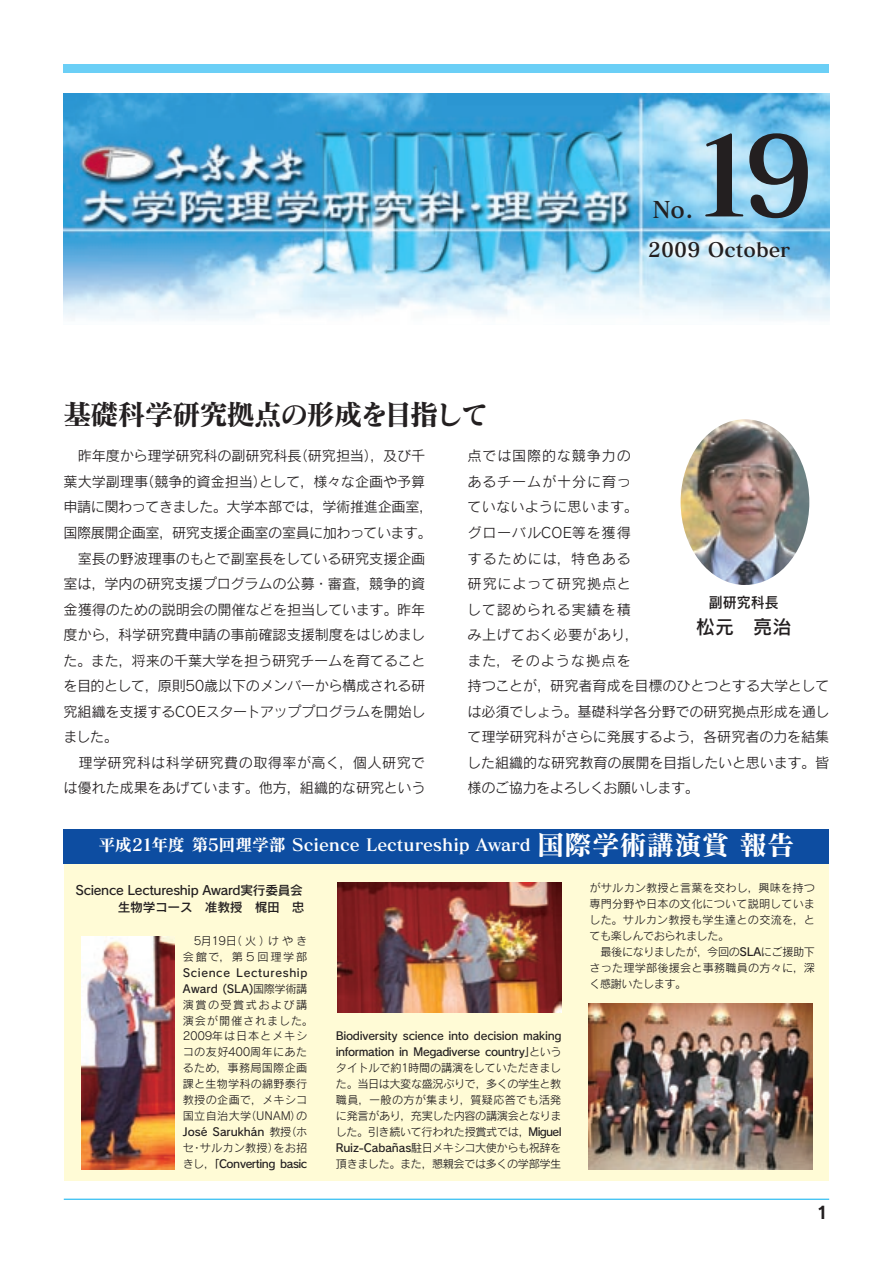
<style>
.page{position:relative;width:893px;height:1263px;background:#fff}
.page>*{position:absolute;margin:0;border:0;box-sizing:border-box;transform-origin:0 0}
.t1{font:109.35px "Matisse Pro B";color:#231f20}
.t2{font:28.65px "Matisse Pro B";letter-spacing:-.06em;color:#231f20}
.t3{font:22.95px "Matisse Pro B";color:#231f20}
.t4{font:19.95px "Matisse Pro B";color:#231f20}
.t5{font:19.2px "Rodin Pro DB";color:#231f20}
.t6{font:16.95px "Matisse Pro B";color:#fff}
.t7{font:14.85px "Rodin Pro DB";color:#231f20;scale:.94 1}
.t8{font:14.1px/25.5px "Rodin Pro M";letter-spacing:-.01em;color:#231f20}
.t9{font:12.75px/17px "Rodin Pro DB";letter-spacing:-.025em;color:#231f20;text-align:right}
.t10{font:11.1px/15.9px "Rodin Pro M";letter-spacing:.015em;color:#231f20}
.t11{font:11.1px/15.9px "Rodin Pro DB";letter-spacing:-.025em;color:#231f20}
.t12{font:11.1px/15.9px "Rodin Pro DB";letter-spacing:.05em;color:#231f20}
.t13{font:11.1px/15.9px "Rodin Pro M";letter-spacing:.15em;color:#231f20}
.t14{font:11.1px "Rodin Pro DB";letter-spacing:-.005em;color:#231f20}
.s1{font-size:27.45px}
.s2{font-family:"Rodin Pro M"}
.s3{font-family:"Rodin Pro DB"}
</style>
<div class="page">
<hr style="left:64px;top:1199px;width:765px;height:1px;background:#00aeef">
<div style="left:64px;top:64px;width:765px;height:8px;background:#6bcff6"></div>
<img style="left:64px;top:94px;width:765px;height:227px">
<div style="left:64px;top:829px;width:765px;height:352px;background:#fffbd6"></div>
<img style="left:681px;top:419px;width:128px;height:166px;border-radius:50%">
<div style="left:64px;top:829px;width:765px;height:34px;background:#0d4da1"></div>
<img style="left:589px;top:1004px;width:223px;height:165px">
<img style="left:82px;top:937px;width:92px;height:232px">
<img style="left:337px;top:882px;width:224px;height:131px">
<h3 class="t3" style="left:653px;top:194px;width:42px">No.</h3>
<h1 class="t1" style="left:688px;top:105px;width:129px">19</h1>
<h2 class="t2" style="left:63px;top:396px;width:428px">基礎科学研究拠点の形成を目指して</h2>
<h3 class="t4" style="left:648px;top:237px;width:143px">2009 October</h3>
<p class="t8" style="left:63px;top:443px;width:371px">　昨年度から理学研究科の副研究科長（研究担当），及び千葉大学副理事（競争的資金担当）として，様々な企画や予算申請に関わってきました。大学本部では，学術推進企画室，国際展開企画室，研究支援企画室の室員に加わっています。　室長の野波理事のもとで副室長をしている研究支援企画室は，学内の研究支援プログラムの公募・審査，競争的資金獲得のための説明会の開催などを担当しています。昨年度から，科学研究費申請の事前確認支援制度をはじめました。また，将来の千葉大学を担う研究チームを育てることを目的として，原則50歳以下のメンバーから構成される研究組織を支援するCOEスタートアッププログラムを開始しました。<br>　理学研究科は科学研究費の取得率が高く，個人研究では優れた成果をあげています。他方，組織的な研究という</p>
<p class="t8" style="left:467px;top:443px;width:364px">点では国際的な競争力の<br>あるチームが十分に育っ<br>ていないように思います。<br>グローバルCOE等を獲得<br>するためには，特色ある<br>研究によって研究拠点と<br>して認められる実績を積<br>み上げておく必要があり，<br>また，そのような拠点を<br>持つことが，研究者育成を目標のひとつとする大学としては必須でしょう。基礎科学各分野での研究拠点形成を通して理学研究科がさらに発展するよう，各研究者の力を結集した組織的な研究教育の展開を目指したいと思います。皆様のご協力をよろしくお願いします。</p>
<p class="t7" style="left:709px;top:592px;width:76px">副研究科長</p>
<h3 class="t5" style="left:696px;top:614px;width:97px">松元　亮治</h3>
<p class="t6" style="left:98px;top:834px;width:697px">平成21年度 第5回理学部 Science Lectureship Award <span class="s1">国際学術講演賞 報告</span></p>
<p class="t9" style="left:76px;top:881px;width:231px">Science Lectureship Award実行委員会生物学コース　准教授　梶田　忠</p>
<p class="t13" style="left:183px;top:932px;width:126px">　5月19日（火）けやき会館で，第５回理学部</p>
<p class="t12" style="left:183px;top:964px;width:126px">Science Lectureship<br>Award (SLA)<span class="s2">国際学術講</span></p>
<p class="t10" style="left:183px;top:996px;width:132px">演賞の受賞式および講演会が開催されました。<br>2009年は日本とメキシコの友好400周年にあたるため，事務局国際企画課と生物学科の綿野泰行教授の企画で，メキシコ国立自治大学（UNAM）の</p>
<p class="t14" style="left:183px;top:1125px;width:126px">José Sarukhán <span class="s2">教授（ホ</span></p>
<p class="t10" style="left:183px;top:1139px;width:126px">セ･サルカン教授）をお招</p>
<p class="t11" style="left:183px;top:1155px;width:126px"><span class="s2">きし，</span>「Converting basic</p>
<p class="t11" style="left:336px;top:1028px;width:227px">Biodiversity science into decision making information in Megadiverse country」<span class="s2">という</span></p>
<p class="t10" style="left:336px;top:1060px;width:227px;text-align:justify">タイトルで約1時間の講演をしていただきました。当日は大変な盛況ぶりで，多くの学生と教職員，一般の方が集まり，質疑応答でも活発に発言があり，充実した内容の講演会となりました。引き続いて行われた授賞式では，<span class="s3">Miguel Ruiz-Cabañas</span>駐日メキシコ大使からも祝辞を頂きました。また，懇親会では多くの学部学生</p>
<p class="t10" style="left:589px;top:880px;width:227px">がサルカン教授と言葉を交わし，興味を持つ専門分野や日本の文化について説明していました。サルカン教授も学生達との交流を，とても楽しんでおられました。<br>　最後になりましたが，今回の<span class="s3">SLA</span>にご援助下さった理学部後援会と事務職員の方々に，深く感謝いたします。</p>
</div>
